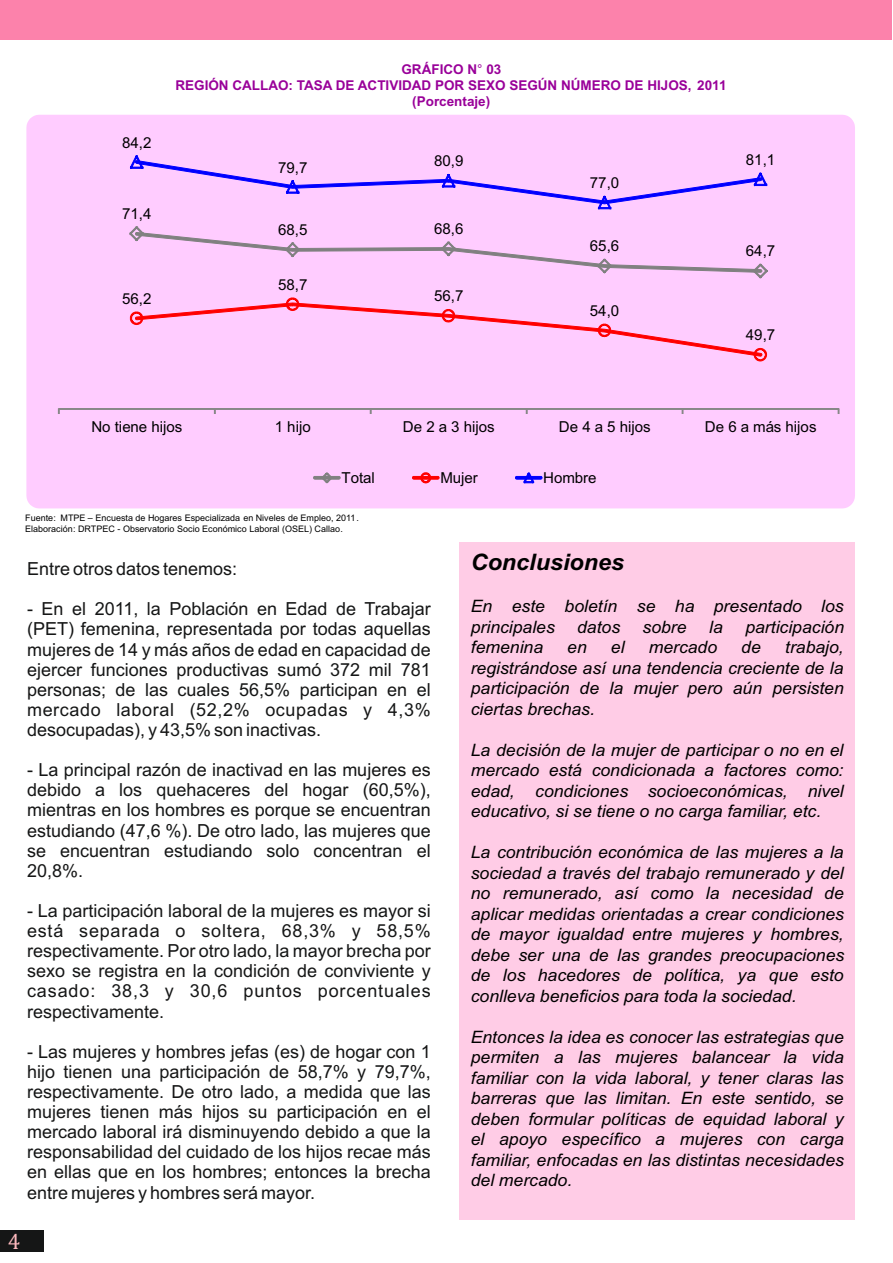
<style>
.page{position:relative;width:893px;height:1263px;background:#fff}
.page>*{position:absolute;margin:0;border:0;box-sizing:border-box;transform-origin:0 0}
.t1{font:italic 700 22.8px "Arial";color:#000}
.t2{font:22.5px "Cambria";color:#ffbabe}
.t3{font:18px/20.1px "Arial";color:#151616;text-align:justify}
.t4{font:italic 17.1px/20.5px "Arial";color:#000;text-align:justify}
.t5{font:15.15px "Arial";color:#000}
.t6{font:700 13.5px/16.4px "Arial";color:#909;text-align:center}
.t7{font:9px/10.8px "Arial";color:#000}
.s1{font-family:"Arial Unicode MS";font-weight:400}
</style>
<div class="page">
<div style="left:0;top:1230px;width:43px;height:22px;background:#151616"></div>
<div style="left:0;top:0;width:892px;height:40px;background:#fc82ab"></div>
<div style="left:26px;top:115px;width:829px;height:393px;background:#fcf"></div>
<hr style="left:59px;top:408px;width:780px;height:1px;background:#878787">
<svg style="left:127px;top:224px;width:641px;height:55px;background:#f5c6f5"></svg>
<svg style="left:128px;top:295px;width:639px;height:66px;background:#ffbfee"></svg>
<svg style="left:130px;top:155px;width:637px;height:54px;background:#eabbff"></svg>
<svg style="left:313px;top:473px;width:27px;height:10px"></svg>
<svg style="left:412px;top:473px;width:27px;height:10px"></svg>
<svg style="left:515px;top:473px;width:27px;height:10px"></svg>
<div style="left:459px;top:542px;width:396px;height:677px;background:#ffcce6"></div>
<p class="t5" style="left:122px;top:136px;width:31px">84,2</p>
<p class="t5" style="left:122px;top:208px;width:31px">71,4</p>
<p class="t5" style="left:122px;top:293px;width:31px">56,2</p>
<p class="t6" style="left:175px;top:62px;width:553px">GRÁFICO N<span class="s1">°</span> 03<br>REGIÓN CALLAO: TASA DE ACTIVIDAD POR SEXO SEGÚN NÚMERO DE HIJOS, 2011 (Porcentaje)</p>
<p class="t5" style="left:278px;top:162px;width:31px">79,7</p>
<p class="t5" style="left:434px;top:155px;width:31px">80,9</p>
<p class="t5" style="left:278px;top:224px;width:31px">68,5</p>
<p class="t5" style="left:434px;top:223px;width:31px">68,6</p>
<p class="t5" style="left:590px;top:177px;width:31px">77,0</p>
<p class="t5" style="left:746px;top:154px;width:31px">81,1</p>
<p class="t5" style="left:278px;top:279px;width:31px">58,7</p>
<p class="t5" style="left:434px;top:290px;width:31px">56,7</p>
<p class="t5" style="left:590px;top:240px;width:31px">65,6</p>
<p class="t5" style="left:746px;top:245px;width:31px">64,7</p>
<p class="t5" style="left:590px;top:305px;width:31px">54,0</p>
<p class="t5" style="left:746px;top:329px;width:31px">49,7</p>
<p class="t5" style="left:92px;top:421px;width:92px">No tiene hijos</p>
<p class="t5" style="left:275px;top:421px;width:37px">1 hijo</p>
<p class="t5" style="left:403px;top:421px;width:93px">De 2 a 3 hijos</p>
<p class="t5" style="left:559px;top:421px;width:93px">De 4 a 5 hijos</p>
<p class="t5" style="left:705px;top:421px;width:113px">De 6 a más hijos</p>
<p class="t5" style="left:342px;top:472px;width:35px">Total</p>
<p class="t5" style="left:440px;top:472px;width:39px">Mujer</p>
<p class="t5" style="left:543px;top:472px;width:55px">Hombre</p>
<p class="t7" style="left:25px;top:513px;width:335px">Fuente: MTPE – Encuesta de Hogares Especializada en Niveles de Empleo, 2011.<br>Elaboración: DRTPEC - Observatorio Socio Económico Laboral (OSEL) Callao.</p>
<p class="t1" style="left:471px;top:553px;width:155px">Conclusiones</p>
<p class="t4" style="left:471px;top:597px;width:374px">En este boletín se ha presentado los principales</p>
<p class="t3" style="left:27px;top:560px;width:212px">Entre otros datos tenemos:</p>
<p class="t3" style="left:27px;top:600px;width:405px">- En el 2011, la Población en Edad de Trabajar (PET) femenina, representada por todas aquellas mujeres de 14 y más años de edad en capacidad de ejercer funciones productivas sumó 372 mil 781 personas; de las cuales 56,5% participan en el mercado laboral (52,2% ocupadas y 4,3% desocupadas), y 43,5% son inactivas.</p>
<p class="t3" style="left:27px;top:761px;width:405px">- La principal razón de inactivad en las mujeres es debido a los quehaceres del hogar (60,5%), mientras en los hombres es porque se encuentran estudiando (47,6 %). De otro lado, las mujeres que se encuentran estudiando solo concentran el 20,8%.</p>
<p class="t3" style="left:27px;top:902px;width:405px">- La participación laboral de la mujeres es mayor si está separada o soltera, 68,3% y 58,5% respectivamente. Por otro lado, la mayor brecha por sexo se registra en la condición de conviviente y casado: 38,3 y 30,6 puntos porcentuales respectivamente.</p>
<p class="t3" style="left:27px;top:1043px;width:405px">- Las mujeres y hombres jefas (es) de hogar con 1 hijo tienen una participación de 58,7% y 79,7%, respectivamente. De otro lado, a medida que las mujeres tienen más hijos su participación en el mercado laboral irá disminuyendo debido a que la responsabilidad del cuidado de los hijos recae más en ellas que en los hombres; entonces la brecha entre mujeres y hombres será mayor.</p>
<p class="t4" style="left:577px;top:618px;width:45px">datos</p>
<p class="t4" style="left:643px;top:618px;width:46px">sobre</p>
<p class="t4" style="left:709px;top:618px;width:15px">la</p>
<p class="t4" style="left:745px;top:618px;width:100px">participación</p>
<p class="t4" style="left:471px;top:638px;width:74px">femenina</p>
<p class="t4" style="left:567px;top:638px;width:21px">en</p>
<p class="t4" style="left:611px;top:638px;width:15px">el</p>
<p class="t4" style="left:649px;top:638px;width:70px">mercado</p>
<p class="t4" style="left:741px;top:638px;width:21px">de</p>
<p class="t4" style="left:471px;top:638px;width:375px;text-indent:314px">trabajo, registrándose así una tendencia creciente de la participación de la mujer pero aún persisten ciertas brechas.</p>
<p class="t4" style="left:471px;top:741px;width:375px">La decisión de la mujer de participar o no en el mercado está condicionada a factores como: edad, condiciones socioeconómicas, nivel educativo, si se tiene o no carga familiar, etc.</p>
<p class="t4" style="left:471px;top:843px;width:375px">La contribución económica de las mujeres a la sociedad a través del trabajo remunerado y del no remunerado, así como la necesidad de aplicar medidas orientadas a crear condiciones de mayor igualdad entre mujeres y hombres, debe ser una de las grandes preocupaciones de los hacedores de política, ya que esto conlleva beneficios para toda la sociedad.</p>
<p class="t4" style="left:471px;top:1028px;width:375px">Entonces la idea es conocer las estrategias que permiten a las mujeres balancear la vida familiar con la vida laboral, y tener claras las barreras que las limitan. En este sentido, se deben formular políticas de equidad laboral y el apoyo específico a mujeres con carga familiar, enfocadas en las distintas necesidades del mercado.</p>
<p class="t2" style="left:8px;top:1231px;width:14px">4</p>
</div>
